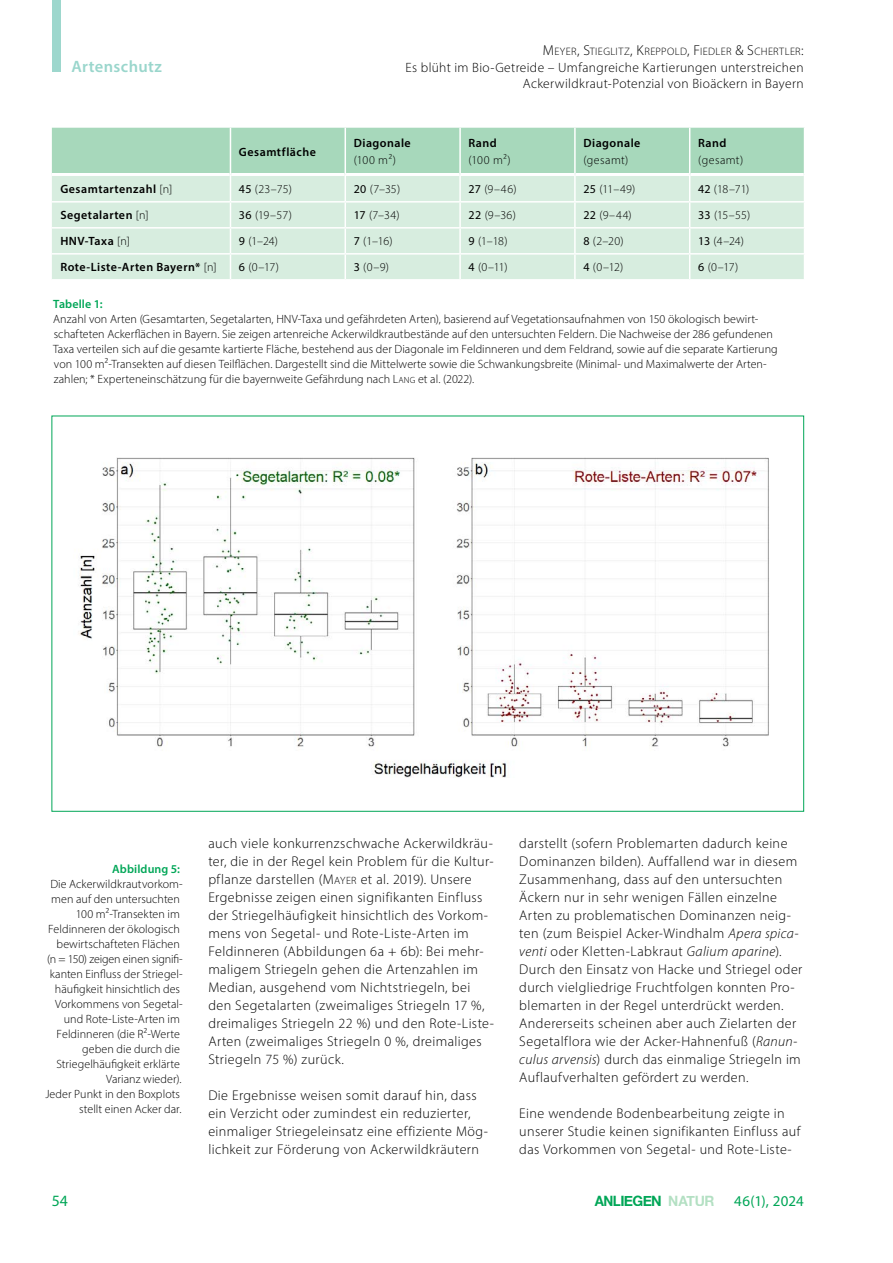
<style>
.page{position:relative;width:893px;height:1263px;background:#fff}
.page>*{position:absolute;margin:0;border:0;box-sizing:border-box;transform-origin:0 0}
.t1{font:600 16.5px "Myriad Pro";letter-spacing:.02em;color:#9ad6cc}
.t2{font:15.75px "Myriad Pro";color:#00a657}
.t3{font:15px "Myriad Pro";letter-spacing:.005em;color:#00a657}
.t4{font:700 14.25px "Helvetica Neue";letter-spacing:-.035em;color:#00a657;scale:.94 1}
.P__Fließtext_2Sp{font:300 14.1px/18px "Myriad Pro";letter-spacing:.025em;color:#000}
.t5{font:300 13.5px/16.8px "Myriad Pro";letter-spacing:.025em;color:#000;text-align:right}
.Bildlegende_rechtsbü{font:300 12px/15px "Myriad Pro";letter-spacing:.005em;color:#000;text-align:right}
.TAB_copy{font:300 12px "Myriad Pro";letter-spacing:-.005em;color:#000}
.TAB_copy-2{font:600 12px "Myriad Pro";letter-spacing:.04em;color:#000}
.P__Fließtext_2Sp-2{font:600 12px/16.5px "Myriad Pro";letter-spacing:.04em;color:#000}
.P__Fließtext_2Sp-3{font:300 12px/16.5px "Myriad Pro";letter-spacing:.035em;color:#000}
.Bildlegende_headline{font:600 12px "Myriad Pro";letter-spacing:.01em;color:#00a657}
.t6{font:300 10.8px "Myriad Pro";letter-spacing:.035em;color:#000}
.s1{font-size:14.4px}
.s2{font-weight:300}
.s3{font-weight:600}
.s4{font-weight:400}
.s5{font-style:inherit}
.s6{font-size:9px}
.s7{font-size:10.65px}
.s8{font-style:italic}
.s9{color:rgb(104 193 135/.5)}
</style>
<div class="page">
<div style="left:52px;top:0;width:8px;height:71px;background:#9ad6cc"></div>
<img style="left:78px;top:457px;width:691px;height:320px">
<svg style="left:52px;top:128px;width:752px;height:151px"></svg>
<hr style="left:230px;top:128px;width:1px;height:46px;background:#fff">
<hr style="left:345px;top:128px;width:1px;height:46px;background:#fff">
<hr style="left:459px;top:128px;width:2px;height:46px;background:#fff">
<hr style="left:574px;top:128px;width:2px;height:46px;background:#fff">
<hr style="left:689px;top:128px;width:1px;height:46px;background:#fff">
<p class="t1" style="left:71px;top:55px;width:92px">Artenschutz</p>
<p class="t6" style="left:543px;top:45px;width:262px"><span class="s1">M</span>EYER<span class="s1">, S</span>TIEGLITZ<span class="s1">, K</span>REPPOLD<span class="s1">, F</span>IEDLER <span class="s1">&amp; S</span>CHERTLER<span class="s1">:</span></p>
<p class="t5" style="left:405px;top:58px;width:400px">Es blüht im Bio-Getreide – Umfangreiche Kartierungen unterstreichen<br>Ackerwildkraut-Potenzial von Bioäckern in Bayern</p>
<p class="P__Fließtext_2Sp-2" style="left:239px;top:143px;width:78px">Gesamtfläche</p>
<p class="P__Fließtext_2Sp-2" style="left:354px;top:135px;width:59px">Diagonale <span class="s2">(100 m²)</span></p>
<p class="P__Fließtext_2Sp-3" style="left:469px;top:135px;width:44px"><span class="s3">Rand </span>(100 m²)</p>
<p class="P__Fließtext_2Sp-2" style="left:583px;top:135px;width:59px">Diagonale <span class="s2">(gesamt)</span></p>
<p class="P__Fließtext_2Sp-3" style="left:698px;top:135px;width:46px"><span class="s3">Rand </span>(gesamt)</p>
<p class="TAB_copy-2" style="left:60px;top:182px;width:114px">Gesamtartenzahl <span class="s2">[n]</span></p>
<p class="TAB_copy" style="left:239px;top:182px;width:55px"><span class="s4">45</span> (23–75)</p>
<p class="TAB_copy" style="left:354px;top:182px;width:48px"><span class="s4">20</span> (7–35)</p>
<p class="TAB_copy" style="left:469px;top:182px;width:50px"><span class="s4">27</span> (9–46)</p>
<p class="TAB_copy" style="left:583px;top:182px;width:53px"><span class="s4">25</span> (11–49)</p>
<p class="TAB_copy" style="left:698px;top:182px;width:53px"><span class="s4">42</span> (18–71)</p>
<p class="TAB_copy-2" style="left:60px;top:208px;width:90px">Segetalarten <span class="s2">[n]</span></p>
<p class="TAB_copy" style="left:239px;top:208px;width:54px"><span class="s4">36</span> (19–57)</p>
<p class="TAB_copy" style="left:354px;top:208px;width:47px"><span class="s4">17</span> (7–34)</p>
<p class="TAB_copy" style="left:469px;top:208px;width:49px"><span class="s4">22</span> (9–36)</p>
<p class="TAB_copy" style="left:583px;top:208px;width:50px"><span class="s4">22</span> (9–44)</p>
<p class="TAB_copy" style="left:698px;top:208px;width:54px"><span class="s4">33</span> (15–55)</p>
<p class="TAB_copy-2" style="left:60px;top:234px;width:71px">HNV-Taxa <span class="s2">[n]</span></p>
<p class="TAB_copy" style="left:239px;top:234px;width:41px"><span class="s4">9</span> (1–24)</p>
<p class="TAB_copy" style="left:354px;top:234px;width:40px"><span class="s4">7</span> (1–16)</p>
<p class="TAB_copy" style="left:469px;top:234px;width:40px"><span class="s4">9</span> (1–18)</p>
<p class="TAB_copy" style="left:583px;top:234px;width:42px"><span class="s4">8</span> (2–20)</p>
<p class="TAB_copy" style="left:698px;top:234px;width:47px"><span class="s4">13</span> (4–24)</p>
<p class="TAB_copy-2" style="left:60px;top:260px;width:158px">Rote-Liste-Arten Bayern* <span class="s2">[n]</span></p>
<p class="TAB_copy" style="left:239px;top:260px;width:42px"><span class="s4">6</span> (0–17)</p>
<p class="TAB_copy" style="left:354px;top:260px;width:37px"><span class="s4">3</span> (0–9)</p>
<p class="TAB_copy" style="left:469px;top:260px;width:40px"><span class="s4">4</span> (0–11)</p>
<p class="TAB_copy" style="left:583px;top:260px;width:41px"><span class="s4">4</span> (0–12)</p>
<p class="TAB_copy" style="left:698px;top:260px;width:42px"><span class="s4">6</span> (0–17)</p>
<p class="Bildlegende_headline" style="left:53px;top:297px;width:51px">Tabelle 1:</p>
<p class="Bildlegende_rechtsbü" style="left:53px;top:312px;width:726px;text-align:left">Anzahl von Arten (Gesamtarten, Segetalarten, HNV-Taxa und gefährdeten Arten), basierend auf Vegetationsaufnahmen von 150 ökologisch bewirt&shy;schafteten Ackerflächen in Bayern. Sie zeigen artenreiche Ackerwildkrautbestände auf den untersuchten Feldern. Die Nachweise der 286 gefundenen Taxa verteilen sich auf die gesamte kartierte Fläche, bestehend aus der Diagonale im Feldinneren und dem Feldrand, sowie auf die separate Kartierung von 100 m²-Transekten auf diesen Teilflächen. Dargestellt sind die Mittelwerte sowie die Schwankungsbreite (Minimal- und Maximalwerte der Arten&shy;zahlen; * Experteneinschätzung für die bayernweite Gefährdung nach <span class="s5">L</span><span class="s6">ANG</span> et al. (2022).</p>
<p class="Bildlegende_headline" style="left:112px;top:861px;width:70px">Abbildung 5:</p>
<p class="Bildlegende_rechtsbü" style="left:47px;top:876px;width:137px">Die Ackerwildkrautvorkom&shy;men auf den untersuchten<br>100 m²-Transekten im<br>Feldinneren der ökologisch bewirtschafteten Flächen<br>(n = 150) zeigen einen signifi&shy;kanten Einfluss der Striegel&shy;häufigkeit hinsichtlich des<br>Vorkommens von Segetal&shy;und Rote-Liste-Arten im<br>Feldinneren (die R²-Werte geben die durch die<br>Striegelhäufigkeit erklärte<br>Varianz wieder).</p>
<p class="Bildlegende_rechtsbü" style="left:45px;top:1086px;width:138px">Jeder Punkt in den Boxplots stellt einen Acker dar.</p>
<p class="P__Fließtext_2Sp" style="left:208px;top:834px;width:287px">auch viele konkurrenzschwache Ackerwildkräu&shy;ter, die in der Regel kein Problem für die Kultur&shy;pflanze darstellen (<span class="s5">M</span><span class="s7">AYER</span> et al. 2019). Unsere Ergebnisse zeigen einen signifikanten Einfluss der Striegelhäufigkeit hinsichtlich des Vorkom&shy;mens von Segetal- und Rote-Liste-Arten im Feldinneren (Abbildungen 6a + 6b): Bei mehr&shy;maligem Striegeln gehen die Artenzahlen im Median, ausgehend vom Nichtstriegeln, bei den Segetalarten (zweimaliges Striegeln 17 %, dreimaliges Striegeln 22 %) und den Rote-Liste-- Arten (zweimaliges Striegeln 0 %, dreimaliges Striegeln 75 %) zurück.</p>
<p class="P__Fließtext_2Sp" style="left:208px;top:1086px;width:281px">Die Ergebnisse weisen somit darauf hin, dass ein Verzicht oder zumindest ein reduzierter, einmaliger Striegeleinsatz eine effiziente Mög&shy;lichkeit zur Förderung von Ackerwildkräutern</p>
<p class="P__Fließtext_2Sp" style="left:519px;top:834px;width:285px">darstellt (sofern Problemarten dadurch keine Dominanzen bilden). Auffallend war in diesem Zusammenhang, dass auf den untersuchten Äckern nur in sehr wenigen Fällen einzelne Arten zu problematischen Dominanzen neig&shy;ten (zum Beispiel Acker-Windhalm <span class="s8">Apera spica&shy;venti</span> oder Kletten-Labkraut <span class="s8">Galium aparine</span>).<br>Durch den Einsatz von Hacke und Striegel oder durch vielgliedrige Fruchtfolgen konnten Pro&shy;blemarten in der Regel unterdrückt werden.<br>Andererseits scheinen aber auch Zielarten der Segetalflora wie der Acker-Hahnenfuß (<span class="s8">Ranun&shy;culus arvensis</span>) durch das einmalige Striegeln im Auflaufverhalten gefördert zu werden.</p>
<p class="P__Fließtext_2Sp" style="left:519px;top:1104px;width:283px">Eine wendende Bodenbearbeitung zeigte in unserer Studie keinen signifikanten Einfluss auf das Vorkommen von Segetal- und Rote-Liste-</p>
<p class="t4" style="left:595px;top:1189px;width:129px">ANLIEGEN <span class="s9">NATUR</span></p>
<p class="t2" style="left:52px;top:1191px;width:18px">54</p>
<p class="t3" style="left:734px;top:1191px;width:71px">46(1), 2024</p>
</div>
